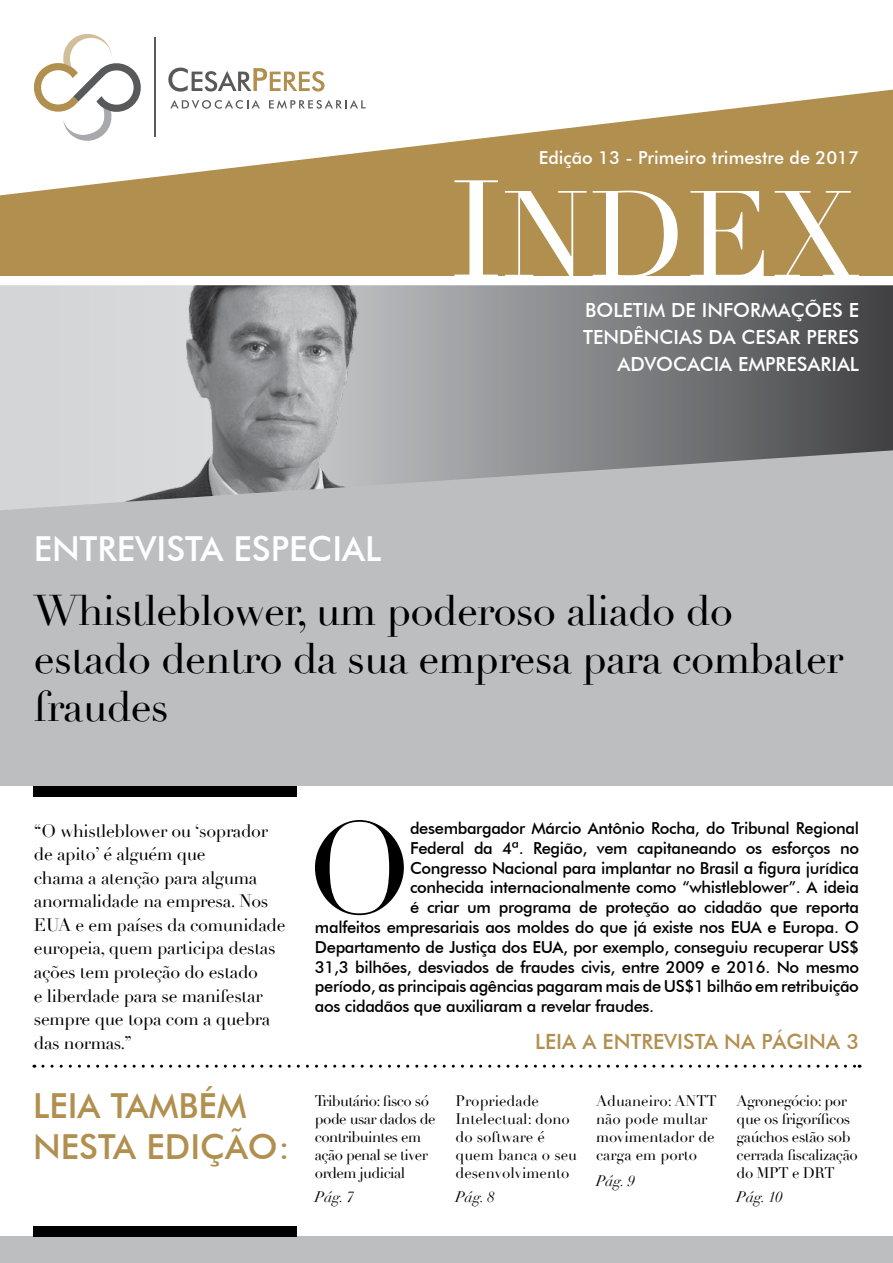
<style>
.page{position:relative;width:893px;height:1263px;background:#fff}
.page>*{position:absolute;margin:0;border:0;box-sizing:border-box;transform-origin:0 0}
.t1{font:127.8px "Didot";color:#000}
.t2{font:42px/48px "Didot";letter-spacing:-.02em;color:#000}
.t3{font:500 34.5px/41.4px "Futura BT";color:#b18f4f}
.t4{font:500 34.5px "Futura BT";color:#fff}
.t5{font:500 21px "Futura BT";color:#b18f4f}
.t6{font:500 19.5px/27px "Futura BT";color:#fff;text-align:right}
.t7{font:500 18px "Futura BT";color:#fff}
.t8{font:17.7px/23.5px "Didot";letter-spacing:-.02em;color:#000}
.t9{font:500 16.5px "Futura BT";letter-spacing:-.02em;color:#000}
.t10{font:15px/18px "Didot";letter-spacing:-.03em;color:#000}
.t11{font:15px/18px "Didot";color:#000}
.t12{font:italic 15px "Didot";color:#000}
</style>
<div class="page">
<div style="left:0;top:347px;width:893px;height:439px;background:#bcbec0"></div>
<img style="left:0;top:285px;width:893px;height:225px">
<div style="left:0;top:1236px;width:893px;height:27px;background:#bcbec0"></div>
<div style="left:34px;top:786px;width:263px;height:11px;background:#000"></div>
<div style="left:34px;top:1226px;width:263px;height:10px;background:#000"></div>
<hr style="left:155px;top:38px;width:1px;height:99px;background:#58595b">
<svg style="left:168px;top:68px;width:156px;height:22px"></svg>
<svg style="left:34px;top:34px;width:107px;height:56px"></svg>
<svg style="left:0;top:90px;width:893px;height:186px;fill:#b18f4f"></svg>
<svg style="left:454px;top:180px;width:405px;height:96px"></svg>
<svg style="left:43px;top:1065px;width:817px;height:3px"></svg>
<p class="t7" style="left:539px;top:147px;width:322px">Edição 13 - Primeiro trimestre de 2017</p>
<p class="t6" style="left:583px;top:296px;width:277px">BOLETIM DE INFORMAÇÕES E<br>TENDÊNCIAS DA CESAR PERES<br>ADVOCACIA EMPRESARIAL</p>
<h3 class="t4" style="left:34px;top:528px;width:349px">ENTREVISTA ESPECIAL</h3>
<h2 class="t2" style="left:34px;top:587px;width:811px">Whistleblower, um poderoso aliado do estado dentro da sua empresa para combater fraudes</h2>
<p class="t8" style="left:34px;top:819px;width:253px">‘‘O whistleblower ou ‘soprador de apito’ é alguém que<br>chama a atenção para alguma anormalidade na empresa. Nos<br>EUA e em países da comunidade europeia, quem participa destas ações tem proteção do estado<br>e liberdade para se manifestar sempre que topa com a quebra das normas.’’</p>
<h1 class="t1" style="left:306px;top:792px;width:108px">O</h1>
<p class="t9" style="left:410px;top:818px;width:451px">desembargador Márcio Antônio Rocha, do Tribunal Regional</p>
<p class="t9" style="left:410px;top:838px;width:451px">Federal da 4ª. Região, vem capitaneando os esforços no</p>
<p class="t9" style="left:410px;top:858px;width:451px">Congresso Nacional para implantar no Brasil a figura jurídica</p>
<p class="t9" style="left:410px;top:877px;width:451px">conhecida internacionalmente como “whistleblower”. A ideia</p>
<p class="t9" style="left:410px;top:897px;width:451px">é criar um programa de proteção ao cidadão que reporta</p>
<p class="t9" style="left:315px;top:917px;width:546px">malfeitos empresariais aos moldes do que já existe nos EUA e Europa. O</p>
<p class="t9" style="left:315px;top:937px;width:546px">Departamento de Justiça dos EUA, por exemplo, conseguiu recuperar US$</p>
<p class="t9" style="left:315px;top:957px;width:546px">31,3 bilhões, desviados de fraudes civis, entre 2009 e 2016. No mesmo</p>
<p class="t9" style="left:315px;top:976px;width:546px">período, as principais agências pagaram mais de US$1 bilhão em retribuição</p>
<p class="t9" style="left:315px;top:996px;width:341px">aos cidadãos que auxiliaram a revelar fraudes.</p>
<p class="t5" style="left:535px;top:1029px;width:325px">LEIA A ENTREVISTA NA PÁGINA 3</p>
<h3 class="t3" style="left:33px;top:1085px;width:258px">LEIA TAMBÉM<br>NESTA EDIÇÃO:</h3>
<p class="t10" style="left:315px;top:1092px;width:122px">Tributário: fisco só pode usar dados de contribuintes em ação penal se tiver ordem judicial</p>
<p class="t12" style="left:315px;top:1187px;width:41px">Pág. 7</p>
<p class="t11" style="left:455px;top:1092px;width:123px">Propriedade<br>Intelectual: dono do software é quem banca o seu desenvolvimento</p>
<p class="t12" style="left:455px;top:1187px;width:41px">Pág. 8</p>
<p class="t11" style="left:596px;top:1092px;width:122px">Aduaneiro: ANTT não pode multar movimentador de carga em porto</p>
<p class="t12" style="left:596px;top:1171px;width:41px">Pág. 9</p>
<p class="t10" style="left:736px;top:1092px;width:123px">Agronegócio: por que os frigoríficos gaúchos estão sob cerrada fiscalização do MPT e DRT</p>
<p class="t12" style="left:736px;top:1187px;width:48px">Pág. 10</p>
</div>
